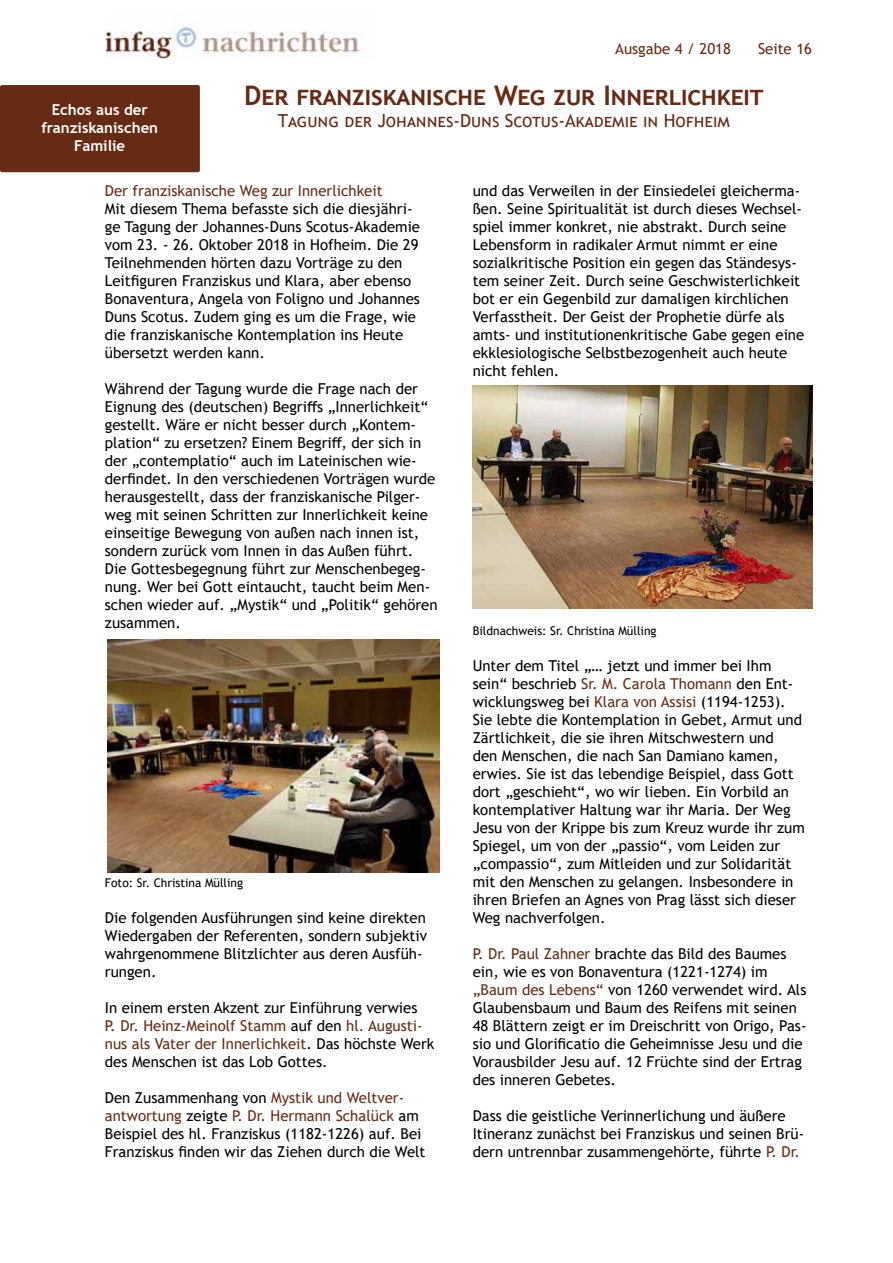
<style>
.page{position:relative;width:893px;height:1263px;background:#fff}
.page>*{position:absolute;margin:0;border:0;box-sizing:border-box;transform-origin:0 0}
.t1{font:700 27px "Trebuchet MS";color:#662b15}
.t2{font:18px "Trebuchet MS";color:#662b15}
.t3{font:15px/18px "Trebuchet MS";color:#000}
.t4{font:15px "Trebuchet MS";color:#662b15}
.t5{font:700 15px/18px "Trebuchet MS";color:#fff;text-align:center}
.t6{font:12px "Trebuchet MS";color:#000}
.s1{color:#662b15}
</style>
<div class="page">
<div style="left:0;top:85px;width:200px;height:87px;background:#662b15;border-radius:2px"></div>
<img style="left:106px;top:26px;width:258px;height:34px">
<img style="left:107px;top:640px;width:332px;height:232px">
<img style="left:472px;top:386px;width:341px;height:222px">
<p class="t5" style="left:41px;top:101px;width:118px">Echos aus der franziskanischen<br>Familie</p>
<p class="t4" style="left:615px;top:39px;width:117px">Ausgabe 4 / 2018</p>
<p class="t4" style="left:758px;top:39px;width:56px">Seite 16</p>
<h1 class="t1" style="left:244px;top:79px;width:518px">Der franziskanische Weg zur Innerlichkeit</h1>
<p class="t2" style="left:278px;top:109px;width:454px">Tagung der Johannes-Duns Scotus-Akademie in Hofheim</p>
<p class="t4" style="left:105px;top:181px;width:279px">Der franziskanische Weg zur Innerlichkeit</p>
<p class="t3" style="left:105px;top:200px;width:317px">Mit diesem Thema befasste sich die diesjähri&shy;ge Tagung der Johannes-Duns Scotus-Akademie vom 23. - 26. Oktober 2018 in Hofheim. Die 29<br>Teilnehmenden hörten dazu Vorträge zu den Leitfiguren Franziskus und Klara, aber ebenso Bonaventura, Angela von Foligno und Johannes Duns Scotus. Zudem ging es um die Frage, wie die franziskanische Kontemplation ins Heute übersetzt werden kann.</p>
<p class="t3" style="left:105px;top:380px;width:334px">Während der Tagung wurde die Frage nach der Eignung des (deutschen) Begriffs „Innerlichkeit“ gestellt. Wäre er nicht besser durch „Kontem&shy;plation“ zu ersetzen? Einem Begriff, der sich in der „contemplatio“ auch im Lateinischen wie&shy;derfindet. In den verschiedenen Vorträgen wurde herausgestellt, dass der franziskanische Pilger&shy;weg mit seinen Schritten zur Innerlichkeit keine einseitige Bewegung von außen nach innen ist, sondern zurück vom Innen in das Außen führt.<br>Die Gottesbegegnung führt zur Menschenbegeg&shy;nung. Wer bei Gott eintaucht, taucht beim Men&shy;schen wieder auf. „Mystik“ und „Politik“ gehören zusammen.</p>
<p class="t6" style="left:105px;top:875px;width:140px">Foto: Sr. Christina Mülling</p>
<p class="t3" style="left:105px;top:909px;width:324px">Die folgenden Ausführungen sind keine direkten Wiedergaben der Referenten, sondern subjektiv wahrgenommene Blitzlichter aus deren Ausfüh&shy;rungen.</p>
<p class="t3" style="left:105px;top:999px;width:331px">In einem ersten Akzent zur Einführung verwies<br><span class="s1">P. Dr. Heinz-Meinolf Stamm</span> auf den <span class="s1">hl. Augusti&shy;nus als Vater der Innerlichkeit</span>. Das höchste Werk des Menschen ist das Lob Gottes.</p>
<p class="t3" style="left:105px;top:1089px;width:322px">Den Zusammenhang von <span class="s1">Mystik und Weltver&shy;antwortung</span> zeigte <span class="s1">P. Dr. Hermann Schalück</span> am Beispiel des hl. Franziskus (1182-1226) auf. Bei Franziskus finden wir das Ziehen durch die Welt</p>
<p class="t3" style="left:473px;top:182px;width:333px">und das Verweilen in der Einsiedelei gleicherma&shy;ßen. Seine Spiritualität ist durch dieses Wechsel&shy;spiel immer konkret, nie abstrakt. Durch seine Lebensform in radikaler Armut nimmt er eine sozialkritische Position ein gegen das Ständesys&shy;tem seiner Zeit. Durch seine Geschwisterlichkeit bot er ein Gegenbild zur damaligen kirchlichen Verfasstheit. Der Geist der Prophetie dürfe als amts- und institutionenkritische Gabe gegen eine ekklesiologische Selbstbezogenheit auch heute nicht fehlen.</p>
<p class="t6" style="left:473px;top:623px;width:185px">Bildnachweis: Sr. Christina Mülling</p>
<p class="t3" style="left:473px;top:657px;width:334px">Unter dem Titel „… jetzt und immer bei Ihm sein“ beschrieb <span class="s1">Sr. M. Carola Thomann</span> den Ent&shy;wicklungsweg bei <span class="s1">Klara von Assisi</span> (1194-1253).<br>Sie lebte die Kontemplation in Gebet, Armut und Zärtlichkeit, die sie ihren Mitschwestern und<br>den Menschen, die nach San Damiano kamen, erwies. Sie ist das lebendige Beispiel, dass Gott dort „geschieht“, wo wir lieben. Ein Vorbild an kontemplativer Haltung war ihr Maria. Der Weg Jesu von der Krippe bis zum Kreuz wurde ihr zum Spiegel, um von der „passio“, vom Leiden zur „compassio“, zum Mitleiden und zur Solidarität mit den Menschen zu gelangen. Insbesondere in ihren Briefen an Agnes von Prag lässt sich dieser Weg nachverfolgen.</p>
<p class="t3" style="left:473px;top:945px;width:335px"><span class="s1">P. Dr. Paul Zahner</span> brachte das Bild des Baumes ein, wie es von Bonaventura (1221-1274) im <span class="s1">„Baum des Lebens“</span> von 1260 verwendet wird. Als Glaubensbaum und Baum des Reifens mit seinen 48 Blättern zeigt er im Dreischritt von Origo, Pas&shy;sio und Glorificatio die Geheimnisse Jesu und die Vorausbilder Jesu auf. 12 Früchte sind der Ertrag des inneren Gebetes.</p>
<p class="t3" style="left:473px;top:1107px;width:333px">Dass die geistliche Verinnerlichung und äußere<br>Itineranz zunächst bei Franziskus und seinen Brü&shy;dern untrennbar zusammengehörte, führte <span class="s1">P. Dr.</span></p>
</div>
